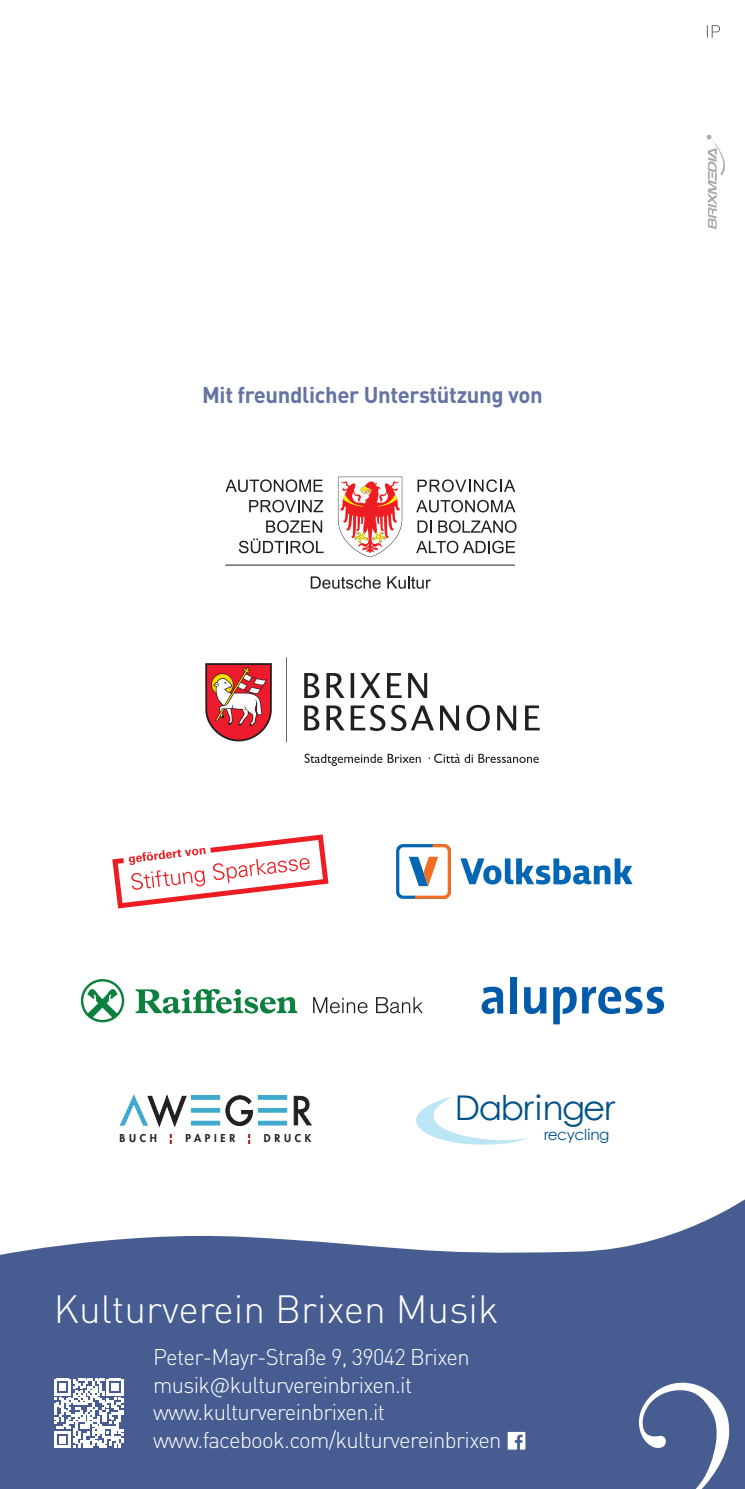
<style>
.page{position:relative;width:745px;height:1489px;background:#fff}
.page>*{position:absolute;margin:0;border:0;box-sizing:border-box;transform-origin:0 0}
.t1{font:300 38.75px "DIN Pro";color:#fff}
.t2{font:34px "Century Gothic";letter-spacing:-.03em;color:#01518a}
.t3{font:300 22.5px/27.5px "DIN Pro";letter-spacing:-.03em;color:#fff}
.t4{font:700 22.5px "DIN Pro";letter-spacing:-.015em;color:#6373a3}
.t5{font:15.25px "Century Gothic";letter-spacing:-.03em;color:#01518a}
.t6{font:800 10.5px "Futura";letter-spacing:.355em;color:#231f20}
.s1{font-weight:700;font-size:12px;color:#960000}
</style>
<div class="page">
<svg style="left:0;top:1200px;width:744px;height:288px;fill:#475c91"></svg>
<svg style="left:706px;top:135px;width:19px;height:94px"></svg>
<svg style="left:225px;top:479px;width:97px;height:13px"></svg>
<svg style="left:249px;top:500px;width:74px;height:12px"></svg>
<svg style="left:239px;top:520px;width:84px;height:33px"></svg>
<svg style="left:417px;top:479px;width:98px;height:13px"></svg>
<svg style="left:416px;top:500px;width:99px;height:12px"></svg>
<svg style="left:417px;top:520px;width:14px;height:12px"></svg>
<svg style="left:438px;top:520px;width:78px;height:13px"></svg>
<svg style="left:416px;top:540px;width:98px;height:13px"></svg>
<svg style="left:310px;top:576px;width:70px;height:12px"></svg>
<svg style="left:387px;top:576px;width:43px;height:12px"></svg>
<hr style="left:225px;top:564px;width:289px;height:1px;background:#231f20">
<svg style="left:338px;top:476px;width:64px;height:81px"></svg>
<svg style="left:286px;top:657px;width:253px;height:109px"></svg>
<svg style="left:205px;top:663px;width:67px;height:78px"></svg>
<svg style="left:507px;top:1431px;width:18px;height:18px"></svg>
<svg style="left:54px;top:1378px;width:69px;height:69px"></svg>
<svg style="left:706px;top:25px;width:13px;height:13px"></svg>
<svg style="left:135px;top:989px;width:162px;height:24px"></svg>
<svg style="left:81px;top:979px;width:43px;height:43px"></svg>
<svg style="left:313px;top:997px;width:54px;height:16px"></svg>
<svg style="left:376px;top:997px;width:46px;height:16px"></svg>
<div style="left:510px;top:976px;width:6px;height:37px;background:#015aaa"></div>
<svg style="left:524px;top:987px;width:22px;height:27px"></svg>
<svg style="left:553px;top:986px;width:110px;height:38px"></svg>
<svg style="left:481px;top:986px;width:22px;height:27px"></svg>
<svg style="left:416px;top:1096px;width:111px;height:49px"></svg>
<svg style="left:225px;top:1095px;width:28px;height:31px"></svg>
<svg style="left:293px;top:1095px;width:19px;height:30px"></svg>
<div style="left:191px;top:1095px;width:29px;height:4px;border:1px solid #40aace"></div>
<div style="left:191px;top:1108px;width:29px;height:4px;border:1px solid #40aace"></div>
<hr style="left:191px;top:1121px;width:28px;height:3px;background:#40aace">
<div style="left:191px;top:1120px;width:29px;height:5px;border:1px solid #40aace"></div>
<div style="left:258px;top:1095px;width:29px;height:4px;border:1px solid #40aace"></div>
<div style="left:258px;top:1108px;width:29px;height:4px;border:1px solid #40aace"></div>
<hr style="left:258px;top:1121px;width:28px;height:3px;background:#40aace">
<div style="left:258px;top:1120px;width:29px;height:5px;border:1px solid #40aace"></div>
<svg style="left:119px;top:1094px;width:68px;height:34px"></svg>
<svg style="left:112px;top:834px;width:216px;height:74px"></svg>
<div style="left:396px;top:844px;width:54px;height:54px;background:#0166b3;border-radius:7px"></div>
<div style="left:399px;top:847px;width:48px;height:48px;background:#fff;border-radius:4px"></div>
<svg style="left:408px;top:844px;width:42px;height:54px"></svg>
<svg style="left:460px;top:858px;width:172px;height:26px"></svg>
<p class="t4" style="left:202px;top:380px;width:342px">Mit freundlicher Unterstützung von</p>
<h2 class="t2" style="left:454px;top:1087px;width:161px">Dabringer</h2>
<p class="t6" style="left:119px;top:1130px;width:193px">BUCH <span class="s1">¦</span> PAPIER <span class="s1">¦</span> DRUCK</p>
<p class="t5" style="left:544px;top:1125px;width:67px">recycling</p>
<h1 class="t1" style="left:54px;top:1282px;width:446px">Kulturverein Brixen Musik</h1>
<p class="t3" style="left:153px;top:1342px;width:349px">Peter-Mayr-Straße 9, 39042 Brixen musik@kulturvereinbrixen.it www.kulturvereinbrixen.it www.facebook.com/kulturvereinbrixen</p>
</div>
